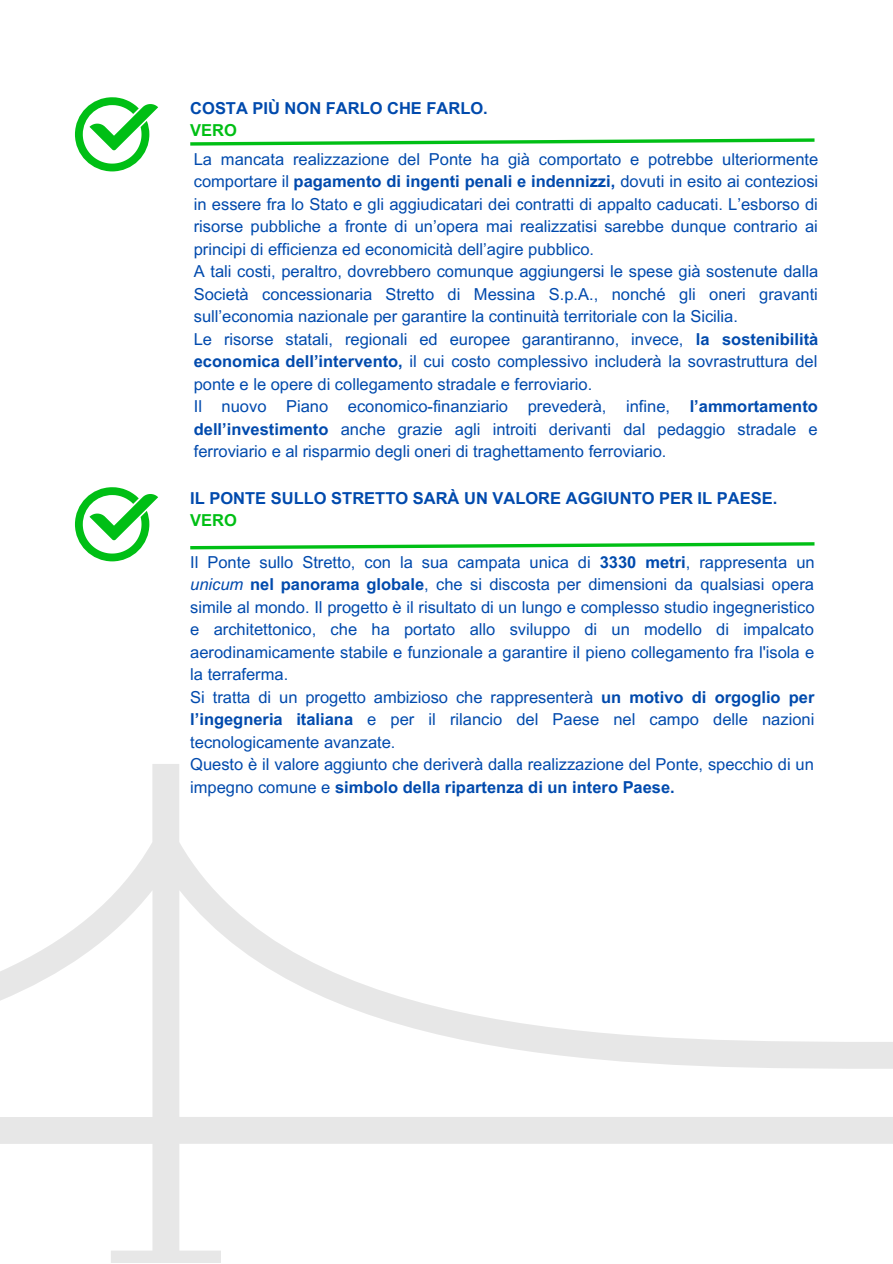
<style>
.page{position:relative;width:893px;height:1264px;background:#fff}
.page>*{position:absolute;margin:0;border:0;box-sizing:border-box;transform-origin:0 0}
.t1{font:16.5px/22.5px "Arial MT Pro";color:#004aad}
.t2{font:700 16.5px "Arial Unicode MS";color:#004aad}
.t3{font:700 16.5px "Arial Unicode MS";color:#00bf15}
.s1{font-weight:700}
.s2{font-style:italic}
</style>
<div class="page">
<svg style="left:75px;top:97px;width:83px;height:74px"></svg>
<svg style="left:190px;top:138px;width:625px;height:8px"></svg>
<svg style="left:75px;top:487px;width:83px;height:74px"></svg>
<svg style="left:190px;top:542px;width:625px;height:8px"></svg>
<svg style="left:0;top:764px;width:892px;height:498px"></svg>
<p class="t2" style="left:190px;top:96px;width:299px">COSTA PIÙ NON FARLO CHE FARLO.</p>
<p class="t3" style="left:190px;top:118px;width:48px">VERO</p>
<p class="t1" style="left:194px;top:150px;width:626px">La mancata realizzazione del Ponte ha già comportato e potrebbe ulteriormente comportare il <span class="s1">pagamento di ingenti penali e indennizzi,</span> dovuti in esito ai conteziosi in essere fra lo Stato e gli aggiudicatari dei contratti di appalto caducati. L’esborso di risorse pubbliche a fronte di un’opera mai realizzatisi sarebbe dunque contrario ai principi di efficienza ed economicità dell’agire pubblico.<br>A tali costi, peraltro, dovrebbero comunque aggiungersi le spese già sostenute dalla Società concessionaria Stretto di Messina S.p.A., nonché gli oneri gravanti sull’economia nazionale per garantire la continuità territoriale con la Sicilia.<br>Le risorse statali, regionali ed europee garantiranno, invece, <span class="s1">la sostenibilità economica dell’intervento,</span> il cui costo complessivo includerà la sovrastruttura del ponte e le opere di collegamento stradale e ferroviario.<br>Il nuovo Piano economico-finanziario prevederà, infine, <span class="s1">l’ammortamento dell’investimento</span> anche grazie agli introiti derivanti dal pedaggio stradale e ferroviario e al risparmio degli oneri di traghettamento ferroviario.</p>
<p class="t2" style="left:190px;top:486px;width:588px">IL PONTE SULLO STRETTO SARÀ UN VALORE AGGIUNTO PER IL PAESE.</p>
<p class="t3" style="left:190px;top:508px;width:48px">VERO</p>
<p class="t1" style="left:190px;top:553px;width:626px">Il Ponte sullo Stretto, con la sua campata unica di <span class="s1">3330 metri</span>, rappresenta un <span class="s2">unicum</span> <span class="s1">nel panorama globale</span>, che si discosta per dimensioni da qualsiasi opera simile al mondo. Il progetto è il risultato di un lungo e complesso studio ingegneristico e architettonico, che ha portato allo sviluppo di un modello di impalcato aerodinamicamente stabile e funzionale a garantire il pieno collegamento fra l'isola e la terraferma.<br>Si tratta di un progetto ambizioso che rappresenterà <span class="s1">un motivo di orgoglio per l’ingegneria italiana</span> e per il rilancio del Paese nel campo delle nazioni tecnologicamente avanzate.<br>Questo è il valore aggiunto che deriverà dalla realizzazione del Ponte, specchio di un impegno comune e <span class="s1">simbolo della ripartenza di un intero Paese.</span></p>
</div>
